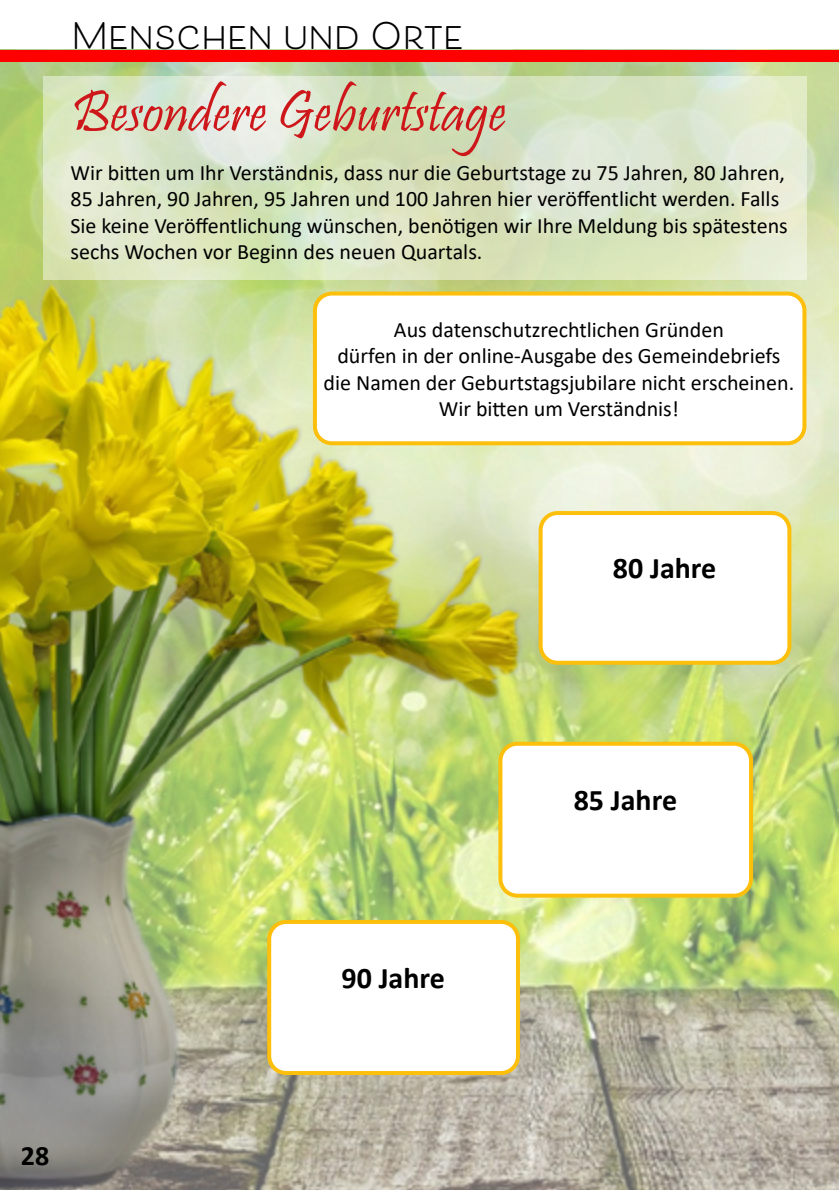
<style>
.page{position:relative;width:840px;height:1190px;background:#fff}
.page>*{position:absolute;margin:0;border:0;box-sizing:border-box;transform-origin:0 0}
.Geburtstage{font:60px "Pristina";color:#cd171a}
.t1{font:700 36px "Beloved Sans";color:#000}
.Einf__Abs{font:700 30px "Calibri";color:#000}
.t2{font:700 28px "Calibri";color:#000}
.Geburtstage-2{font:22px/26.4px "Calibri";color:#000}
</style>
<div class="page">
<img style="left:0;top:49px;width:839px;height:1141px">
<svg style="left:43px;top:76px;width:763px;height:203px;background:#dae5c6"></svg>
<div style="left:541px;top:513px;width:248px;height:150px;background:#fff;border-radius:17px"></div>
<div style="left:539px;top:511px;width:252px;height:154px;border:4px solid #fcbf0b;border-radius:17px"></div>
<div style="left:500px;top:744px;width:251px;height:152px;background:#fff;border-radius:17px"></div>
<div style="left:498px;top:742px;width:255px;height:156px;border:4px solid #fcbf0b;border-radius:17px"></div>
<div style="left:269px;top:922px;width:249px;height:151px;background:#fff;border-radius:17px"></div>
<div style="left:267px;top:920px;width:253px;height:155px;border:4px solid #fcbf0b;border-radius:17px"></div>
<div style="left:0;top:51px;width:839px;height:11px;background:#f00"></div>
<div style="left:315px;top:294px;width:489px;height:149px;background:#fff;border-radius:17px"></div>
<div style="left:313px;top:292px;width:493px;height:153px;border:4px solid #fcbf0b;border-radius:17px"></div>
<hr style="left:839px;top:324px;width:1px;height:263px;background:#8a141f">
<p class="t1" style="left:72px;top:16px;width:393px">Menschen und Orte</p>
<p class="Geburtstage" style="left:72px;top:78px;width:436px">Besondere Geburtstage</p>
<p class="Geburtstage-2" style="left:71px;top:159px;width:719px">Wir bitten um Ihr Verständnis, dass nur die Geburtstage zu 75 Jahren, 80 Jahren, 85 Jahren, 90 Jahren, 95 Jahren und 100 Jahren hier veröffentlicht werden. Falls Sie keine Veröffentlichung wünschen, benötigen wir Ihre Meldung bis spätestens sechs Wochen vor Beginn des neuen Quartals.</p>
<p class="Geburtstage-2" style="left:394px;top:316px;width:331px">Aus datenschutzrechtlichen Gründen</p>
<p class="Geburtstage-2" style="left:337px;top:342px;width:445px">dürfen in der online-Ausgabe des Gemeindebriefs</p>
<p class="Geburtstage-2" style="left:324px;top:369px;width:472px">die Namen der Geburtstagsjubilare nicht erscheinen.</p>
<p class="Geburtstage-2" style="left:439px;top:395px;width:242px">Wir bitten um Verständnis!</p>
<p class="Einf__Abs" style="left:613px;top:547px;width:105px">80 Jahre</p>
<p class="t2" style="left:21px;top:1136px;width:30px">28</p>
<p class="Einf__Abs" style="left:341px;top:957px;width:105px">90 Jahre</p>
<p class="Einf__Abs" style="left:574px;top:779px;width:105px">85 Jahre</p>
</div>
